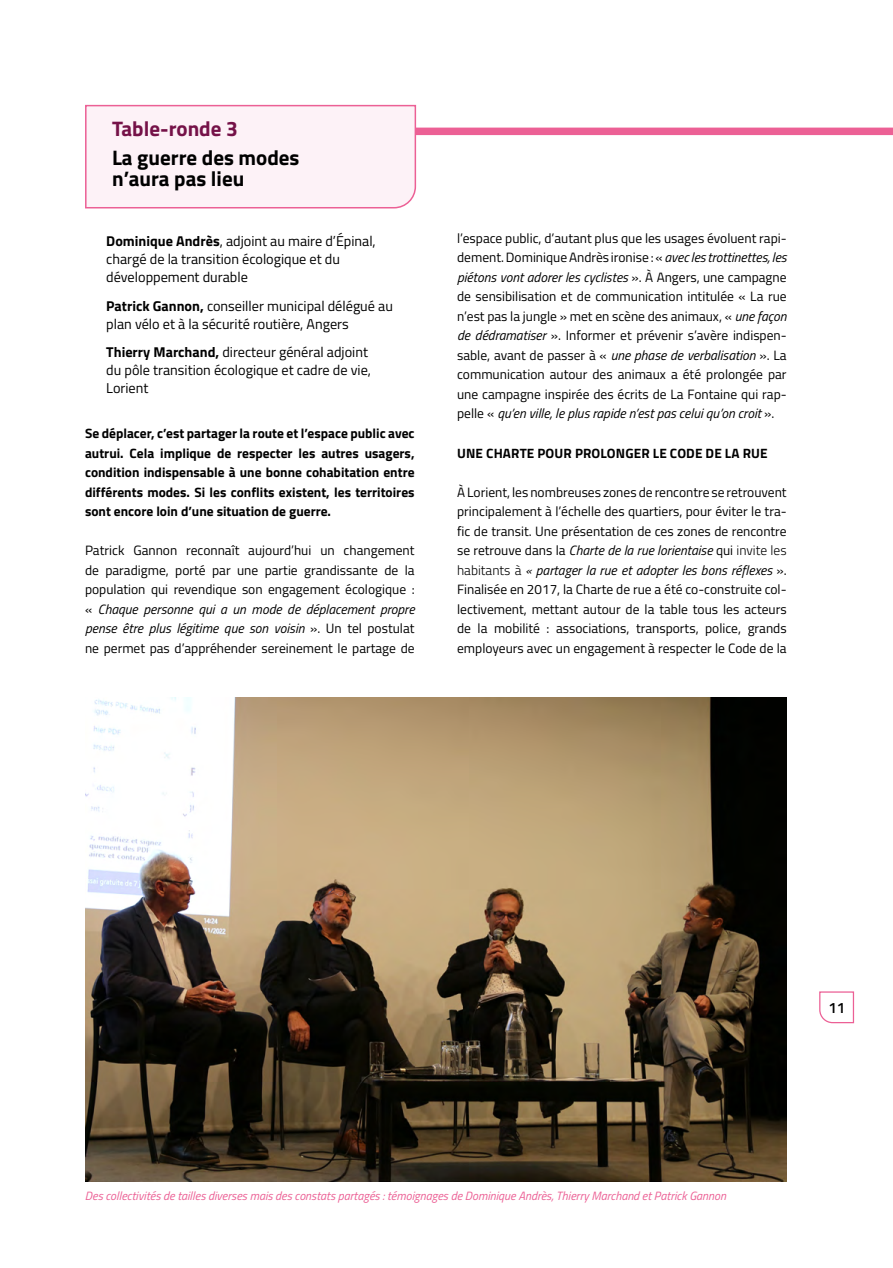
<style>
.page{position:relative;width:893px;height:1268px;background:#fff}
.page>*{position:absolute;margin:0;border:0;box-sizing:border-box;transform-origin:0 0}
.t1{font:700 21px/21px "Titillium Web";color:#000}
.t2{font:700 21px "Titillium Web";color:#751248}
.t3{font:600 15px "Titillium Web";color:#000}
.t4{font:14.25px/18px "Titillium Web";color:#000}
.t5{font:13.5px/19.5px "Titillium Web";color:#000;text-align:justify}
.t6{font:700 13.5px/19.5px "Titillium Web";color:#000;text-align:justify}
.t7{font:italic 12px "Titillium Web";color:#ec6095}
.s1{font-weight:700}
.s2{font-style:italic}
.s3{font-weight:300}
</style>
<div class="page">
<svg style="left:819px;top:991px;width:36px;height:32px"></svg>
<div style="left:87px;top:127px;width:806px;height:8px;background:#ec6095"></div>
<div style="left:85px;top:104px;width:332px;height:105px;background:#fdf2f7"></div>
<img style="left:85px;top:697px;width:702px;height:483px">
<h1 class="t2" style="left:112px;top:112px;width:127px">Table-ronde 3</h1>
<h1 class="t1" style="left:112px;top:146px;width:189px">La guerre des modes n’aura pas lieu</h1>
<p class="t4" style="left:106px;top:231px;width:271px"><span class="s1">Dominique Andrès</span>, adjoint au maire d’Épinal, chargé de la transition écologique et du développement durable</p>
<p class="t4" style="left:106px;top:296px;width:288px"><span class="s1">Patrick Gannon,</span> conseiller municipal délégué au plan vélo et à la sécurité routière, Angers</p>
<p class="t4" style="left:106px;top:342px;width:266px"><span class="s1">Thierry Marchand,</span> directeur général adjoint du pôle transition écologique et cadre de vie,<br>Lorient</p>
<p class="t6" style="left:85px;top:423px;width:331px">Se déplacer, c’est partager la route et l’espace public avec autrui. Cela implique de respecter les autres usagers, condition indispensable à une bonne cohabitation entre différents modes. Si les conflits existent, les territoires sont encore loin d’une situation de guerre.</p>
<p class="t5" style="left:85px;top:540px;width:331px">Patrick Gannon reconnaît aujourd’hui un changement de paradigme, porté par une partie grandissante de la population qui revendique son engagement écologique : « <span class="s2">Chaque personne qui a un mode de déplacement propre pense être plus légitime que son voisin</span> ». Un tel postulat ne permet pas d’appréhender sereinement le partage de</p>
<p class="t5" style="left:457px;top:228px;width:331px">l’espace public, d’autant plus que les usages évoluent rapi&shy;dement. Dominique Andrès ironise : « <span class="s2">avec les trottinettes, les piétons vont adorer les cyclistes</span> ». À Angers, une campagne de sensibilisation et de communication intitulée « La rue n’est pas la jungle » met en scène des animaux, « <span class="s2">une façon de dédramatiser</span> ». Informer et prévenir s’avère indispen&shy;sable, avant de passer à « <span class="s2">une phase de verbalisation</span> ». La communication autour des animaux a été prolongée par une campagne inspirée des écrits de La Fontaine qui rap&shy;pelle « <span class="s2">qu’en ville, le plus rapide n’est pas celui qu’on croit</span> ».</p>
<p class="t6" style="left:457px;top:442px;width:312px">UNE CHARTE POUR PROLONGER LE CODE DE LA RUE</p>
<p class="t5" style="left:457px;top:481px;width:331px">À Lorient, les nombreuses zones de rencontre se retrouvent principalement à l’échelle des quartiers, pour éviter le tra&shy;fic de transit. Une présentation de ces zones de rencontre se retrouve dans la <span class="s2">Charte de la rue lorientaise</span> qui <span class="s3">invite les habitants à</span> <span class="s2">« partager la rue et adopter les bons réflexes</span> ».<br>Finalisée en 2017, la Charte de rue a été co-construite col&shy;lectivement, mettant autour de la table tous les acteurs de la mobilité : associations, transports, police, grands employeurs avec un engagement à respecter le Code de la</p>
<p class="t7" style="left:85px;top:1186px;width:643px">Des collectivités de tailles diverses mais des constats partagés : témoignages de Dominique Andrès, Thierry Marchand et Patrick Gannon</p>
<p class="t3" style="left:828px;top:996px;width:18px">11</p>
</div>
